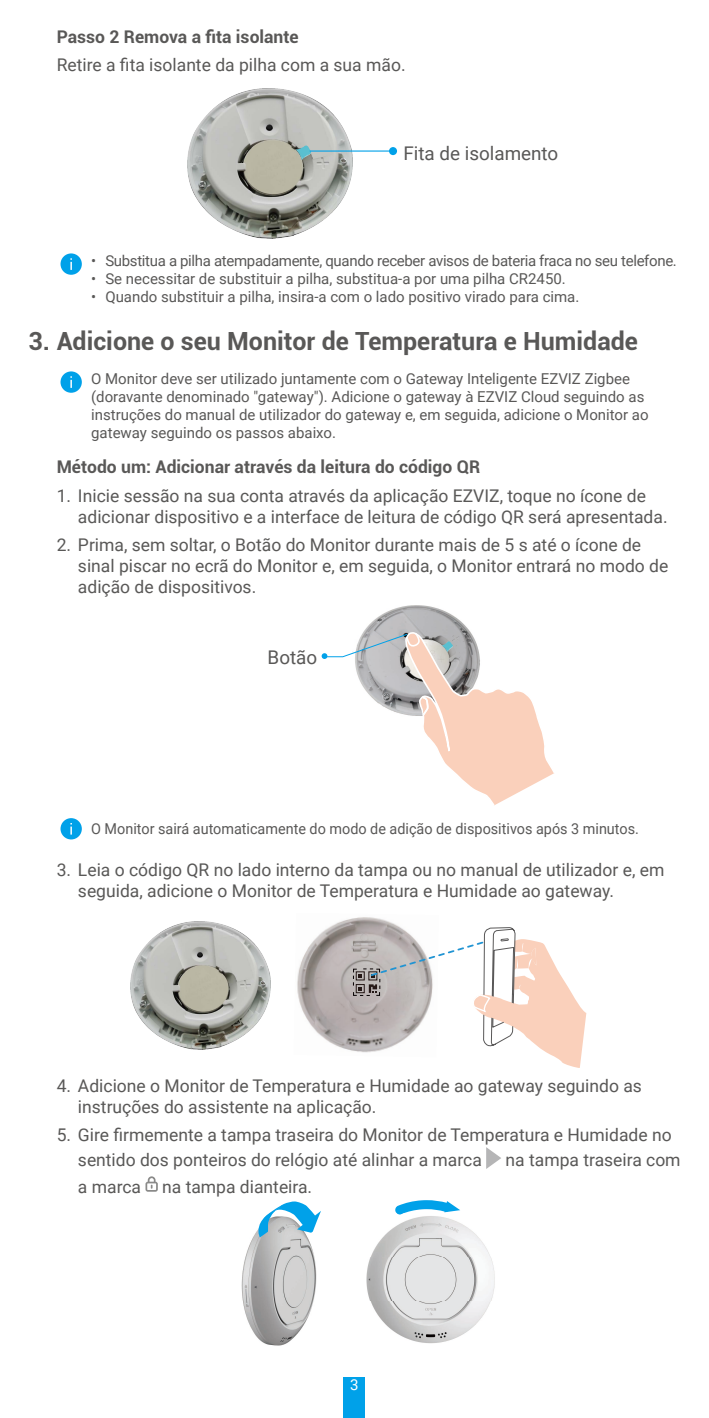
<style>
.page{position:relative;width:709px;height:1418px;background:#fff}
.page>*{position:absolute;margin:0;border:0;box-sizing:border-box;transform-origin:0 0}
.t1{font:700 25px "Roboto";color:#595857}
.t2{font:18.75px "Roboto";color:#595857}
.t3{font:17.5px/21px "Roboto";color:#595857}
.t4{font:700 17.5px "Roboto";color:#595857}
.t5{font:15px/18px "Roboto";color:#595857}
.t6{font:15px "Roboto";letter-spacing:-.02em;color:#595857}
.t7{font:15px "Roboto";color:#595857;scale:.96 1}
.t8{font:15px "Roboto";color:#fff}
</style>
<div class="page">
<div style="left:344px;top:1376px;width:21px;height:41px;background:#00a1e9"></div>
<img style="left:188px;top:88px;width:164px;height:150px">
<img style="left:295px;top:145px;width:17px;height:15px">
<div style="left:389px;top:147px;width:8px;height:8px;background:#00a1e9;border-radius:50%"></div>
<hr style="left:310px;top:150px;width:83px;height:2px;background:#00a1e9">
<div style="left:60px;top:253px;width:22px;height:22px;background:#00a1e9;border-radius:50%"></div>
<svg style="left:70px;top:258px;width:2px;height:12px"></svg>
<div style="left:60px;top:371px;width:22px;height:22px;background:#00a1e9;border-radius:50%"></div>
<svg style="left:70px;top:376px;width:2px;height:12px"></svg>
<img style="left:365px;top:605px;width:104px;height:25px">
<svg style="left:321px;top:630px;width:233px;height:176px"></svg>
<div style="left:60px;top:818px;width:22px;height:21px;background:#00a1e9;border-radius:50%"></div>
<svg style="left:70px;top:823px;width:2px;height:11px"></svg>
<svg style="left:130px;top:917px;width:457px;height:151px"></svg>
<svg style="left:486px;top:1147px;width:15px;height:21px"></svg>
<svg style="left:145px;top:1176px;width:13px;height:15px"></svg>
<img style="left:241px;top:1230px;width:76px;height:116px">
<img style="left:366px;top:1214px;width:129px;height:130px">
<svg style="left:395px;top:1200px;width:65px;height:14px"></svg>
<svg style="left:258px;top:1201px;width:63px;height:36px"></svg>
<p class="t4" style="left:57px;top:25px;width:243px">Passo 2 Remova a fita isolante</p>
<p class="t3" style="left:57px;top:54px;width:350px">Retire a fita isolante da pilha com a sua mão.</p>
<p class="t2" style="left:403px;top:140px;width:156px">Fita de isolamento</p>
<p class="t6" style="left:91px;top:250px;width:587px">• Substitua a pilha atempadamente, quando receber avisos de bateria fraca no seu telefone.</p>
<p class="t5" style="left:91px;top:269px;width:476px">• Se necessitar de substituir a pilha, substitua-a por uma pilha CR2450.</p>
<p class="t5" style="left:91px;top:287px;width:490px">• Quando substituir a pilha, insira-a com o lado positivo virado para cima.</p>
<h1 class="t1" style="left:28px;top:323px;width:611px">3. Adicione o seu Monitor de Temperatura e Humidade</h1>
<p class="t5" style="left:91px;top:369px;width:559px">O Monitor deve ser utilizado juntamente com o Gateway Inteligente EZVIZ Zigbee (doravante denominado "gateway"). Adicione o gateway à EZVIZ Cloud seguindo as instruções do manual de utilizador do gateway e, em seguida, adicione o Monitor ao gateway seguindo os passos abaixo.</p>
<p class="t4" style="left:57px;top:454px;width:425px">Método um: Adicionar através da leitura do código QR</p>
<p class="t3" style="left:78px;top:485px;width:591px;text-indent:-21px">1. Inicie sessão na sua conta através da aplicação EZVIZ, toque no ícone de adicionar dispositivo e a interface de leitura de código QR será apresentada.</p>
<p class="t3" style="left:78px;top:534px;width:592px;text-indent:-21px">2. Prima, sem soltar, o Botão do Monitor durante mais de 5 s até o ícone de sinal piscar no ecrã do Monitor e, em seguida, o Monitor entrará no modo de adição de dispositivos.</p>
<p class="t2" style="left:268px;top:644px;width:51px">Botão</p>
<p class="t7" style="left:91px;top:818px;width:572px">O Monitor sairá automaticamente do modo de adição de dispositivos após 3 minutos.</p>
<p class="t3" style="left:78px;top:858px;width:588px;text-indent:-21px">3. Leia o código QR no lado interno da tampa ou no manual de utilizador e, em seguida, adicione o Monitor de Temperatura e Humidade ao gateway.</p>
<p class="t3" style="left:78px;top:1074px;width:565px;text-indent:-21px">4. Adicione o Monitor de Temperatura e Humidade ao gateway seguindo as instruções do assistente na aplicação.</p>
<p class="t3" style="left:78px;top:1121px;width:595px;line-height:25px;text-indent:-21px">5. Gire firmemente a tampa traseira do Monitor de Temperatura e Humidade no sentido dos ponteiros do relógio até alinhar a marca</p>
<p class="t3" style="left:505px;top:1148px;width:176px">na tampa traseira com</p>
<p class="t3" style="left:78px;top:1175px;width:236px">a marca na tampa dianteira.</p>
<p class="t8" style="left:350px;top:1373px;width:10px">3</p>
</div>
